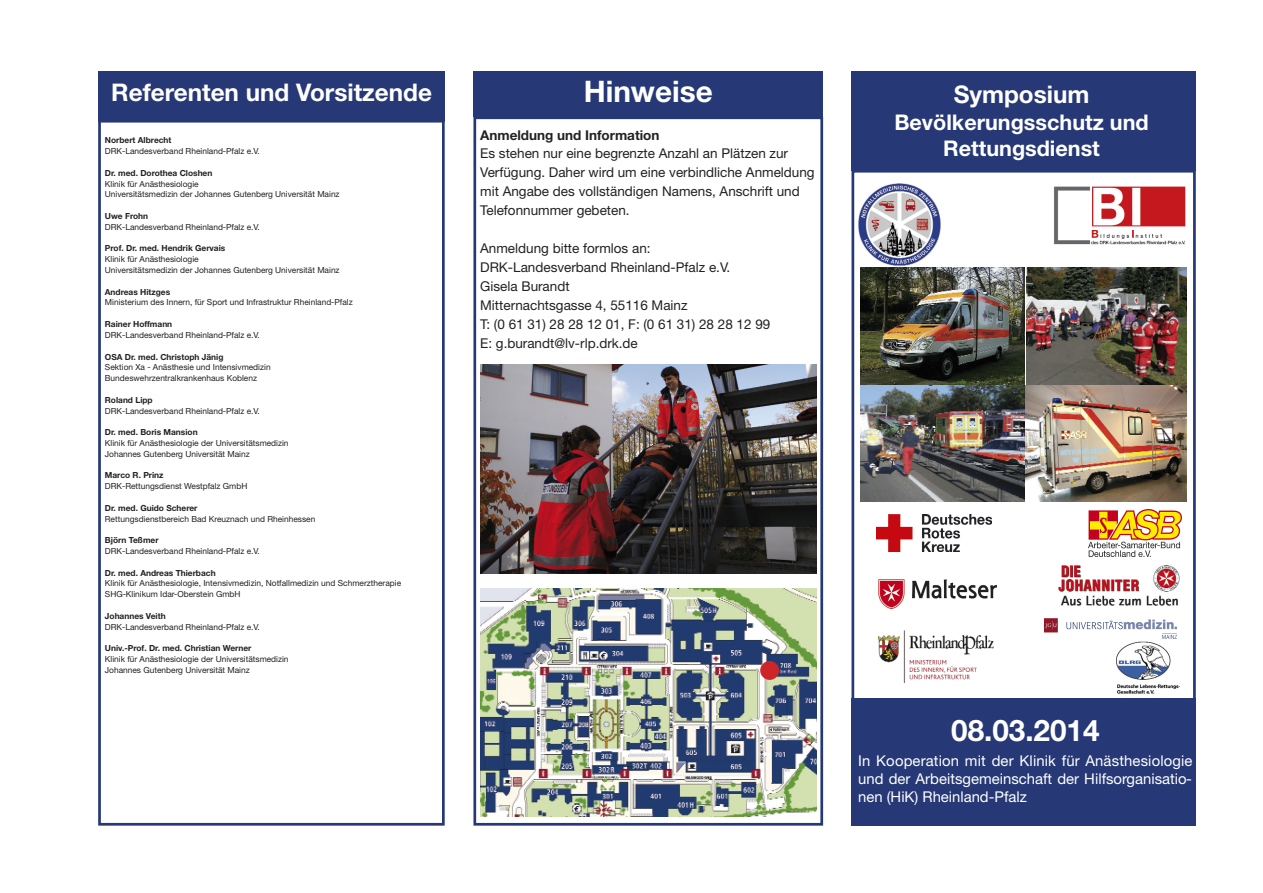
<style>
.page{position:relative;width:1263px;height:893px;background:#fff}
.page>*{position:absolute;margin:0;border:0;box-sizing:border-box;transform-origin:0 0}
.t1{font:700 29.7px "Helvetica Neue";color:#fff}
.t2{font:700 24.3px "Helvetica Neue";color:#fff}
.t3{font:700 21.6px/26px "Helvetica Neue";color:#fff;text-align:center}
.t4{font:14.85px/17.9px "Helvetica Neue";color:#fff;text-align:justify}
.t5{font:13.5px/18.9px "Helvetica Neue";color:#232122}
.t6{font:700 13.5px "Helvetica Neue";color:#232122}
.t7{font:8.4px/10.8px "Helvetica Neue";color:#232122}
.t8{font:700 8.4px "Helvetica Neue";color:#232122}
</style>
<div class="page">
<div style="left:852px;top:170px;width:344px;height:648px;border:3px solid #263876"></div>
<div style="left:851px;top:71px;width:345px;height:100px;background:#263876"></div>
<img style="left:876px;top:514px;width:116px;height:37px">
<img style="left:1054px;top:186px;width:132px;height:59px">
<img style="left:860px;top:267px;width:326px;height:235px">
<div style="left:98px;top:120px;width:347px;height:705px;border:3px solid #263876"></div>
<div style="left:98px;top:71px;width:347px;height:51px;background:#263876"></div>
<div style="left:473px;top:116px;width:350px;height:709px;border:3px solid #263876"></div>
<div style="left:473px;top:71px;width:350px;height:46px;background:#263876"></div>
<img style="left:480px;top:588px;width:336px;height:228px">
<div style="left:856px;top:180px;width:101px;height:89px;background:#fff"></div>
<img style="left:858px;top:183px;width:86px;height:86px">
<div style="left:851px;top:698px;width:345px;height:127px;background:#263876"></div>
<img style="left:1088px;top:509px;width:93px;height:47px">
<img style="left:879px;top:579px;width:118px;height:29px">
<img style="left:1058px;top:565px;width:122px;height:41px">
<img style="left:1117px;top:641px;width:63px;height:52px">
<img style="left:877px;top:630px;width:117px;height:52px">
<svg style="left:760px;top:661px;width:19px;height:19px"></svg>
<img style="left:480px;top:364px;width:336px;height:210px">
<img style="left:1044px;top:618px;width:133px;height:21px">
<h2 class="t2" style="left:111px;top:83px;width:322px">Referenten und Vorsitzende</h2>
<p class="t8" style="left:105px;top:137px;width:68px">Norbert Albrecht</p>
<p class="t7" style="left:105px;top:147px;width:157px">DRK-Landesverband Rheinland-Pfalz e.V.</p>
<p class="t8" style="left:105px;top:170px;width:109px">Dr. med. Dorothea Closhen</p>
<p class="t7" style="left:105px;top:179px;width:236px">Klinik für Anästhesiologie<br>Universitätsmedizin der Johannes Gutenberg Universität Mainz</p>
<p class="t8" style="left:105px;top:213px;width:45px">Uwe Frohn</p>
<p class="t7" style="left:105px;top:222px;width:157px">DRK-Landesverband Rheinland-Pfalz e.V.</p>
<p class="t8" style="left:105px;top:245px;width:122px">Prof. Dr. med. Hendrik Gervais</p>
<p class="t7" style="left:105px;top:255px;width:236px">Klinik für Anästhesiologie<br>Universitätsmedizin der Johannes Gutenberg Universität Mainz</p>
<p class="t8" style="left:105px;top:289px;width:67px">Andreas Hitzges</p>
<p class="t7" style="left:105px;top:298px;width:249px">Ministerium des Innern, für Sport und Infrastruktur Rheinland-Pfalz</p>
<p class="t8" style="left:105px;top:321px;width:69px">Rainer Hoffmann</p>
<p class="t7" style="left:105px;top:330px;width:157px">DRK-Landesverband Rheinland-Pfalz e.V.</p>
<p class="t8" style="left:105px;top:353px;width:120px">OSA Dr. med. Christoph Jänig</p>
<p class="t7" style="left:105px;top:363px;width:167px">Sektion Xa - Anästhesie und Intensivmedizin<br>Bundeswehrzentralkrankenhaus Koblenz</p>
<p class="t8" style="left:105px;top:397px;width:49px">Roland Lipp</p>
<p class="t7" style="left:105px;top:406px;width:157px">DRK-Landesverband Rheinland-Pfalz e.V.</p>
<p class="t8" style="left:105px;top:429px;width:94px">Dr. med. Boris Mansion</p>
<p class="t7" style="left:105px;top:438px;width:185px">Klinik für Anästhesiologie der Universitätsmedizin<br>Johannes Gutenberg Universität Mainz</p>
<p class="t8" style="left:105px;top:472px;width:60px">Marco R. Prinz</p>
<p class="t7" style="left:105px;top:481px;width:144px">DRK-Rettungsdienst Westpfalz GmbH</p>
<p class="t8" style="left:105px;top:505px;width:94px">Dr. med. Guido Scherer</p>
<p class="t7" style="left:105px;top:514px;width:212px">Rettungsdienstbereich Bad Kreuznach und Rheinhessen</p>
<p class="t8" style="left:105px;top:537px;width:55px">Björn Teßmer</p>
<p class="t7" style="left:105px;top:546px;width:157px">DRK-Landesverband Rheinland-Pfalz e.V.</p>
<p class="t8" style="left:105px;top:569px;width:112px">Dr. med. Andreas Thierbach</p>
<p class="t7" style="left:105px;top:579px;width:298px">Klinik für Anästhesiologie, Intensivmedizin, Notfallmedizin und Schmerztherapie<br>SHG-Klinikum Idar-Oberstein GmbH</p>
<p class="t8" style="left:105px;top:613px;width:62px">Johannes Veith</p>
<p class="t7" style="left:105px;top:622px;width:157px">DRK-Landesverband Rheinland-Pfalz e.V.</p>
<p class="t8" style="left:105px;top:645px;width:148px">Univ.-Prof. Dr. med. Christian Werner</p>
<p class="t7" style="left:105px;top:654px;width:185px">Klinik für Anästhesiologie der Universitätsmedizin<br>Johannes Gutenberg Universität Mainz</p>
<h1 class="t1" style="left:584px;top:81px;width:131px">Hinweise</h1>
<h3 class="t6" style="left:480px;top:130px;width:181px">Anmeldung und Information</h3>
<h3 class="t5" style="left:480px;top:145px;width:336px">Es stehen nur eine begrenzte Anzahl an Plätzen zur Verfügung. Daher wird um eine verbindliche Anmeldung mit Angabe des vollständigen Namens, Anschrift und Telefonnummer gebeten.</h3>
<h3 class="t5" style="left:480px;top:240px;width:292px">Anmeldung bitte formlos an:<br>DRK-Landesverband Rheinland-Pfalz e.V.<br>Gisela Burandt<br>Mitternachtsgasse 4, 55116 Mainz<br>T: (0 61 31) 28 28 12 01, F: (0 61 31) 28 28 12 99<br>E: g.burandt@lv-rlp.drk.de</h3>
<h2 class="t2" style="left:954px;top:86px;width:137px">Symposium</h2>
<h3 class="t3" style="left:894px;top:111px;width:256px">Bevölkerungsschutz und<br>Rettungsdienst</h3>
<h1 class="t1" style="left:951px;top:720px;width:150px">08.03.2014</h1>
<h3 class="t4" style="left:858px;top:753px;width:336px">In Kooperation mit der Klinik für Anästhesiologie und der Arbeitsgemeinschaft der Hilfsorganisatio&shy;nen (HiK) Rheinland-Pfalz</h3>
</div>
